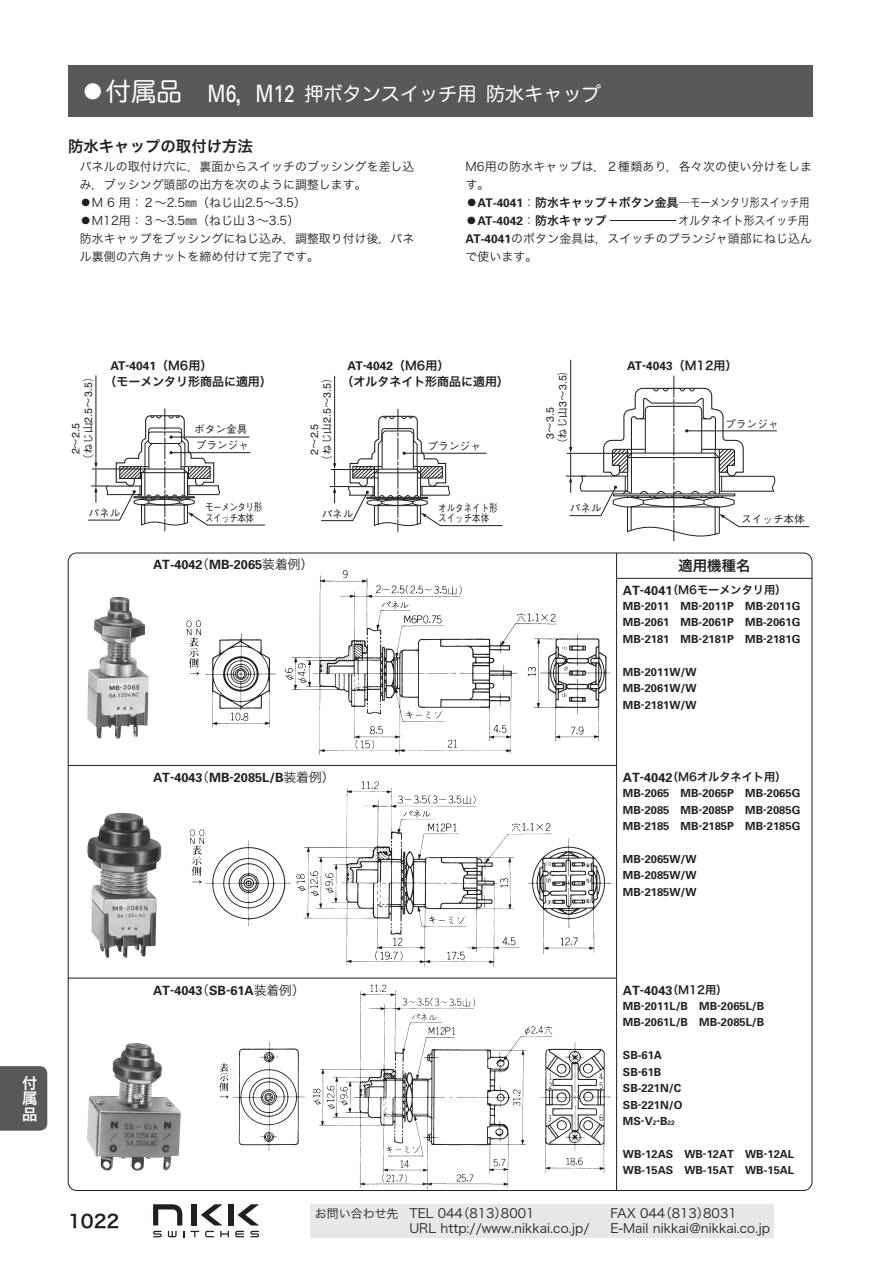
<style>
.page{position:relative;width:893px;height:1263px;background:#fff}
.page>*{position:absolute;margin:0;border:0;box-sizing:border-box;transform-origin:0 0}
.t1{font:19.2px "Hira Maru Pro W4 90 pv RKSJ H";color:#fff}
.t2{font:18px "Hira Kaku Pro W6 90 pv RKSJ H";color:#231f20}
.t3{font:15.45px "Hira Kaku Pro W6 90 pv RKSJ H";color:#231f20}
.t4{font:15.45px/15.5px "Hira Kaku Pro W6 90 pv RKSJ H";color:#fff;text-align:justify}
.t5{font:14.4px "Hira Kaku Pro W6 90 pv RKSJ H";color:#231f20}
.t6{font:12.75px "Hira Kaku Pro W3 90 pv RKSJ H";color:#231f20}
.t7{font:700 12.75px "Univers";color:#231f20}
.t8{font:12px/18px "Hira Kaku Pro W3 90 pv RKSJ H";color:#231f20}
.t9{font:700 12px "Univers";color:#231f20}
.t10{font:12px "Hira Kaku Pro W6 90 pv RKSJ H";color:#231f20}
.t11{font:700 11.1px/16.5px "Univers";color:#231f20;text-align:justify}
.t12{font:11.1px "Hira Kaku Pro W6 90 pv RKSJ H";color:#231f20}
.t13{font:10.65px/15.6px "Gothic BBB Pro Medium 90 pv RKSJ H";color:#231f20}
.t14{font:10.65px "Helvetica";color:#231f20}
.t15{font:10.65px/10.6px "Gothic BBB Pro Medium 90 pv RKSJ H";letter-spacing:-.05em;color:#231f20;scale:.8 1}
.t16{font:10.65px/10.6px "Gothic BBB Pro Medium 90 pv RKSJ H";color:#231f20;scale:.8 1}
.s1{font-size:25.5px}
.s2{font-family:"Univers";font-size:23.85px}
.s3{font-family:"Hira Kaku Pro W6 90 pv RKSJ H";font-size:23.85px}
.s4{font-family:"Univers";font-weight:700}
.s5{font-family:"Hira Kaku Pro W6 90 pv RKSJ H"}
.s6{font-family:"Helvetica"}
.s7{font-family:"Gothic BBB Pro Medium 90 pv RKSJ H"}
.s8{font-family:"Hira Kaku Pro W6 90 pv RKSJ H";font-weight:400}
.s9{font-family:"Hira Kaku Pro W3 90 pv RKSJ H";font-weight:400}
.s10{font-family:"Univers";font-weight:700;font-size:12.75px}
.s11{font-family:"Hira Kaku Pro W6 90 pv RKSJ H";font-weight:400;font-size:11.1px}
.s12{font-size:6.45px}
.s13{font-size:12px}
</style>
<div class="page">
<div style="left:68px;top:66px;width:744px;height:51px;background:#58595b"></div>
<div style="left:310px;top:1204px;width:464px;height:33px;background:#e6e7e8"></div>
<div style="left:0;top:1066px;width:47px;height:65px;background:#58595b"></div>
<svg style="left:153px;top:1204px;width:29px;height:21px"></svg>
<div style="left:228px;top:1204px;width:5px;height:21px;background:#231f20"></div>
<div style="left:192px;top:1204px;width:5px;height:21px;background:#231f20"></div>
<svg style="left:201px;top:1204px;width:21px;height:21px"></svg>
<svg style="left:237px;top:1204px;width:22px;height:21px"></svg>
<svg style="left:153px;top:1231px;width:9px;height:6px"></svg>
<svg style="left:250px;top:1231px;width:9px;height:6px"></svg>
<svg style="left:220px;top:1231px;width:9px;height:6px"></svg>
<svg style="left:235px;top:1231px;width:9px;height:6px"></svg>
<svg style="left:205px;top:1231px;width:9px;height:6px"></svg>
<svg style="left:190px;top:1231px;width:9px;height:6px"></svg>
<svg style="left:168px;top:1231px;width:9px;height:6px"></svg>
<hr style="left:96px;top:376px;width:1px;height:88px;background:#231f20">
<svg style="left:88px;top:409px;width:177px;height:122px"></svg>
<hr style="left:570px;top:360px;width:1px;height:88px;background:#231f20">
<svg style="left:566px;top:376px;width:243px;height:166px"></svg>
<hr style="left:687px;top:431px;width:90px;height:1px;background:#231f20">
<svg style="left:616px;top:553px;width:1px;height:25px"></svg>
<hr style="left:616px;top:578px;width:196px;height:1px;background:#231f20">
<hr style="left:616px;top:578px;width:1px;height:187px;background:#231f20">
<hr style="left:68px;top:765px;width:549px;height:1px;background:#231f20">
<hr style="left:616px;top:766px;width:1px;height:212px;background:#231f20">
<hr style="left:68px;top:978px;width:549px;height:1px;background:#231f20">
<hr style="left:616px;top:978px;width:1px;height:213px;background:#231f20">
<img style="left:87px;top:597px;width:62px;height:142px">
<img style="left:87px;top:813px;width:75px;height:145px">
<img style="left:87px;top:1043px;width:94px;height:128px">
<hr style="left:334px;top:376px;width:1px;height:88px;background:#231f20">
<svg style="left:321px;top:409px;width:182px;height:122px"></svg>
<img style="left:186px;top:570px;width:425px;height:185px">
<img style="left:189px;top:781px;width:422px;height:186px">
<img style="left:216px;top:984px;width:398px;height:207px">
<h1 class="t1" style="left:80px;top:86px;width:522px"><span class="s1">●付属品　</span><span class="s2">M6</span><span class="s3">，</span><span class="s2">M12</span> 押ボタンスイッチ用防水キャップ</h1>
<h3 class="t3" style="left:68px;top:140px;width:186px">防水キャップの取付け方法</h3>
<p class="t8" style="left:80px;top:159px;width:336px">パネルの取付け穴に，裏面からスイッチのブッシングを差し込み，ブッシング頭部の出方を次のように調整します。</p>
<p class="t8" style="left:80px;top:195px;width:228px">●M 6 用：２～2.5㎜（ねじ山2.5～3.5）</p>
<p class="t8" style="left:80px;top:213px;width:336px">●M12用：３～3.5㎜（ねじ山３～3.5）<br>防水キャップをブッシングにねじ込み，調整取り付け後，パネル裏側の六角ナットを締め付けて完了です。</p>
<p class="t8" style="left:466px;top:159px;width:348px">M6用の防水キャップは，２種類あり，各々次の使い分けをします。</p>
<p class="t8" style="left:466px;top:195px;width:345px">●<span class="s4">AT-4041</span>：<span class="s5">防水キャップ＋ボタン金具―</span>モーメンタリ形スイッチ用</p>
<p class="t8" style="left:466px;top:213px;width:348px">●<span class="s4">AT-4042</span>：<span class="s5">防水キャップ―</span>オルタネイト形スイッチ用<br><span class="s4">AT-4041</span>のボタン金具は，スイッチのプランジャ頭部にねじ込んで使います。</p>
<p class="t13" style="left:82px;top:465px;width:95px;rotate:-90deg">（ねじ山<span class="s6">2.5</span>～<span class="s6">3.5</span>）</p>
<p class="t14" style="left:72px;top:454px;width:33px;rotate:-90deg">2<span class="s7">～</span>2.5</p>
<p class="t9" style="left:111px;top:361px;width:103px">AT-4041<span class="s8">（M6用）</span></p>
<p class="t10" style="left:105px;top:377px;width:169px">（モーメンタリ形商品に適用）</p>
<p class="t13" style="left:194px;top:423px;width:56px">ボタン金具プランジャ</p>
<p class="t13" style="left:320px;top:466px;width:95px;rotate:-90deg">（ねじ山<span class="s6">2.5</span>～<span class="s6">3.5</span>）</p>
<p class="t14" style="left:310px;top:455px;width:33px;rotate:-90deg">2<span class="s7">～</span>2.5</p>
<p class="t9" style="left:348px;top:361px;width:103px">AT-4042<span class="s8">（M6用）</span></p>
<p class="t10" style="left:342px;top:377px;width:169px">（オルタネイト形商品に適用）</p>
<p class="t13" style="left:428px;top:439px;width:55px">プランジャ</p>
<p class="t13" style="left:556px;top:449px;width:86px;rotate:-90deg">（ねじ山<span class="s6">3</span>～<span class="s6">3.5</span>）</p>
<p class="t14" style="left:546px;top:439px;width:33px;rotate:-90deg">3<span class="s7">～</span>3.5</p>
<p class="t9" style="left:627px;top:361px;width:112px">AT-4043<span class="s8">（M12用）</span></p>
<p class="t13" style="left:725px;top:417px;width:55px">プランジャ</p>
<p class="t13" style="left:89px;top:507px;width:33px">パネル</p>
<p class="t15" style="left:205px;top:503px;width:73px">モーメンタリ形スイッチ本体</p>
<p class="t13" style="left:322px;top:507px;width:33px">パネル</p>
<p class="t16" style="left:438px;top:504px;width:76px">オルタネイト形スイッチ本体</p>
<p class="t13" style="left:570px;top:502px;width:33px">パネル</p>
<p class="t13" style="left:741px;top:513px;width:65px">スイッチ本体</p>
<p class="t7" style="left:153px;top:560px;width:162px">AT-4042<span class="s9">（</span>MB-2065<span class="s9">装着例）</span></p>
<p class="t5" style="left:679px;top:560px;width:73px">適用機種名</p>
<p class="t12" style="left:623px;top:586px;width:165px"><span class="s10">AT-4041</span>（M6モーメンタリ用）</p>
<p class="t11" style="left:623px;top:599px;width:179px">MB-2011 MB-2011P MB-2011G MB-2061 MB-2061P MB-2061G MB-2181 MB-2181P MB-2181G</p>
<p class="t11" style="left:623px;top:665px;width:75px">MB-2011W/W MB-2061W/W MB-2181W/W</p>
<p class="t7" style="left:153px;top:773px;width:183px">AT-4043<span class="s9">（</span>MB-2085L/B<span class="s9">装着例）</span></p>
<p class="t12" style="left:623px;top:773px;width:165px"><span class="s10">AT-4042</span>（M6オルタネイト用）</p>
<p class="t11" style="left:623px;top:786px;width:179px">MB-2065 MB-2065P MB-2065G MB-2085 MB-2085P MB-2085G MB-2185 MB-2185P MB-2185G</p>
<p class="t11" style="left:623px;top:852px;width:75px">MB-2065W/W MB-2085W/W MB-2185W/W</p>
<h3 class="t4" style="left:22px;top:1077px;width:16px">付属品</h3>
<h2 class="t2" style="left:68px;top:1214px;width:53px">1022</h2>
<p class="t7" style="left:153px;top:985px;width:153px">AT-4043<span class="s9">（</span>SB-61A<span class="s9">装着例）</span></p>
<p class="t7" style="left:623px;top:985px;width:106px">AT-4043<span class="s11">（M12用）</span></p>
<p class="t11" style="left:623px;top:998px;width:143px">MB-2011L/B MB-2065L/B<br>MB-2061L/B MB-2085L/B</p>
<p class="t11" style="left:623px;top:1048px;width:61px;text-align:left">SB-61A<br>SB-61B<br>SB-221N/C<br>SB-221N/O<br>MS-V<span class="s12">2</span>-B<span class="s12">22</span></p>
<p class="t11" style="left:623px;top:1147px;width:173px">WB-12AS WB-12AT WB-12AL<br>WB-15AS WB-15AT WB-15AL</p>
<p class="t6" style="left:315px;top:1208px;width:221px"><span class="s13">お問い合わせ先</span> TEL 044（813）8001</p>
<p class="t6" style="left:610px;top:1208px;width:128px">FAX 044（813）8031</p>
<p class="t6" style="left:409px;top:1223px;width:181px">URL http://www.nikkai.co.jp/</p>
<p class="t6" style="left:610px;top:1223px;width:161px">E-Mail nikkai＠nikkai.co.jp</p>
</div>
